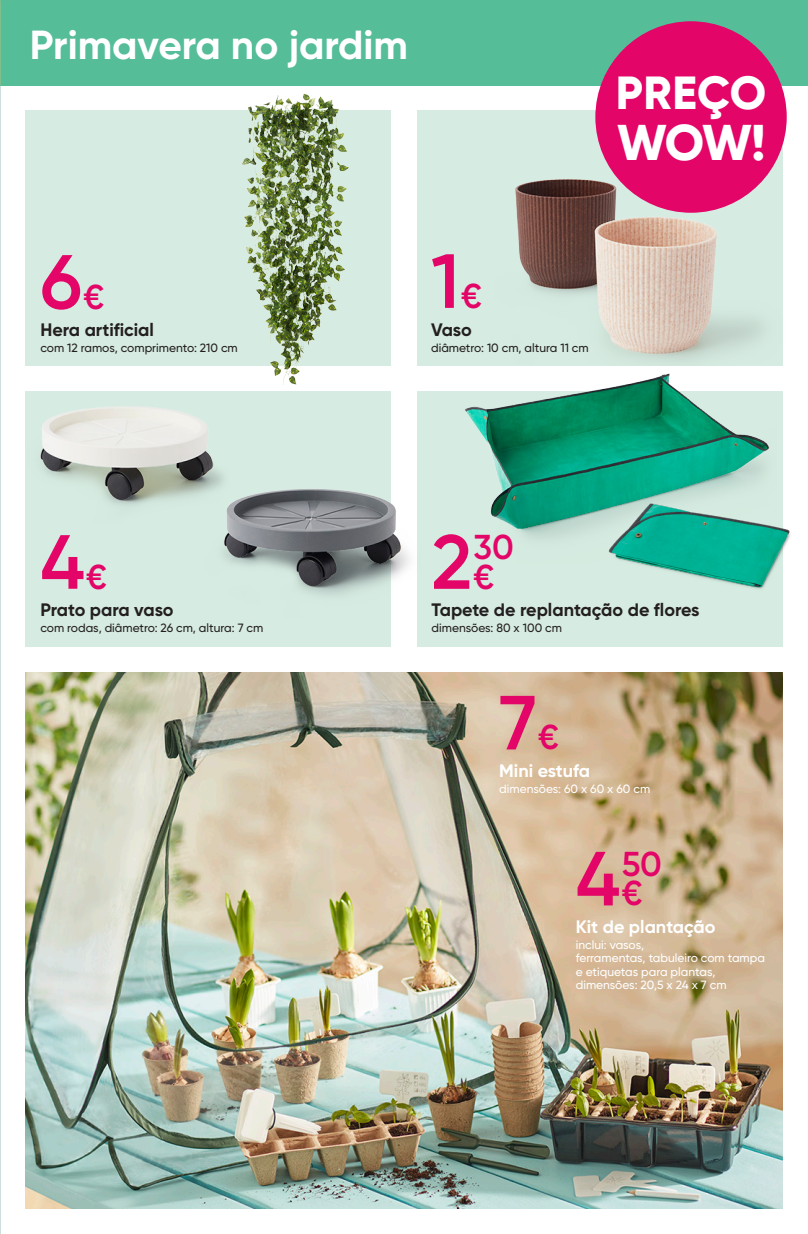
<style>
.page{position:relative;width:808px;height:1234px;background:#fff}
.page>*{position:absolute;margin:0;border:0;box-sizing:border-box;transform-origin:0 0}
.PEPCO2_price{font:600 76.5px "Gilroy";color:#e30567}
.t1{font:800 49.95px "Gilroy";color:#fff}
.t2{font:800 46.2px "Gilroy";letter-spacing:.005em;color:#fff}
.belka_gilroy_12_pt{font:700 40.5px "Gilroy";color:#fff}
.PEPCO2_fraction_currency{font:600 34.5px/29.4px "Gilroy";color:#e30567}
.PEPCO_name{font:700 18px "Gilroy";color:#231f20}
.PEPCO_name-2{font:700 18px "Gilroy";color:#fff}
.PEPCO_descr{font:500 12px/13.5px "Gilroy";color:#fff}
.PEPCO_descr-2{font:500 12px "Gilroy";color:#231f20}
</style>
<div class="page">
<img style="left:0;top:85px;width:1px;height:1148px">
<div style="left:0;top:0;width:808px;height:85px;background:#56bd99"></div>
<div style="left:417px;top:391px;width:365px;height:255px;background:#d6ebe1"></div>
<div style="left:417px;top:111px;width:365px;height:255px;background:#d6ebe1"></div>
<div style="left:26px;top:391px;width:365px;height:255px;background:#d6ebe1"></div>
<div style="left:26px;top:111px;width:365px;height:255px;background:#d6ebe1"></div>
<img style="left:26px;top:672px;width:756px;height:536px">
<img style="left:515px;top:146px;width:268px;height:220px">
<img style="left:221px;top:85px;width:154px;height:300px">
<img style="left:0;top:391px;width:219px;height:140px">
<img style="left:191px;top:472px;width:219px;height:123px">
<img style="left:465px;top:359px;width:311px;height:180px">
<img style="left:586px;top:479px;width:204px;height:124px">
<div style="left:595px;top:21px;width:192px;height:192px;background:#e30567;border-radius:50%"></div>
<p class="belka_gilroy_12_pt" style="left:30px;top:19px;width:380px">Primavera no jardim</p>
<p class="t2" style="left:616px;top:64px;width:152px">PREÇO</p>
<p class="t1" style="left:617px;top:111px;width:150px">WOW!</p>
<p class="PEPCO2_price" style="left:40px;top:234px;width:43px">6</p>
<p class="PEPCO2_fraction_currency" style="left:84px;top:281px;width:22px">€</p>
<p class="PEPCO2_price" style="left:431px;top:233px;width:30px">1</p>
<p class="PEPCO2_fraction_currency" style="left:461px;top:281px;width:22px">€</p>
<p class="PEPCO_name" style="left:40px;top:318px;width:115px">Hera artificial</p>
<p class="PEPCO_descr-2" style="left:40px;top:340px;width:199px">com 12 ramos, comprimento: 210 cm</p>
<p class="PEPCO_name" style="left:431px;top:318px;width:42px">Vaso</p>
<p class="PEPCO_descr-2" style="left:431px;top:340px;width:159px">diâmetro: 10 cm, altura 11 cm</p>
<p class="PEPCO2_price" style="left:40px;top:514px;width:46px">4</p>
<p class="PEPCO2_fraction_currency" style="left:86px;top:561px;width:22px">€</p>
<p class="PEPCO_name" style="left:40px;top:598px;width:135px">Prato para vaso</p>
<p class="PEPCO_descr-2" style="left:40px;top:620px;width:224px">com rodas, diâmetro: 26 cm, altura: 7 cm</p>
<p class="PEPCO2_price" style="left:432px;top:514px;width:42px">2</p>
<p class="PEPCO2_fraction_currency" style="left:474px;top:532px;width:42px">30 €</p>
<p class="PEPCO_name" style="left:432px;top:598px;width:269px">Tapete de replantação de flores</p>
<p class="PEPCO_descr-2" style="left:432px;top:620px;width:132px">dimensões: 80 x 100 cm</p>
<p class="PEPCO2_price" style="left:499px;top:675px;width:39px">7</p>
<p class="PEPCO2_fraction_currency" style="left:538px;top:722px;width:22px">€</p>
<p class="PEPCO_name-2" style="left:499px;top:759px;width:92px">Mini estufa</p>
<p class="PEPCO_descr" style="left:499px;top:781px;width:152px">dimensões: 60 x 60 x 60 cm</p>
<p class="PEPCO2_price" style="left:576px;top:831px;width:46px">4</p>
<p class="PEPCO2_fraction_currency" style="left:622px;top:848px;width:42px">50 €</p>
<p class="PEPCO_name-2" style="left:576px;top:915px;width:141px">Kit de plantação</p>
<p class="PEPCO_descr" style="left:576px;top:937px;width:191px">inclui: vasos,<br>ferramentas, tabuleiro com tampa e etiquetas para plantas, dimensões: 20,5 x 24 x 7 cm</p>
</div>
